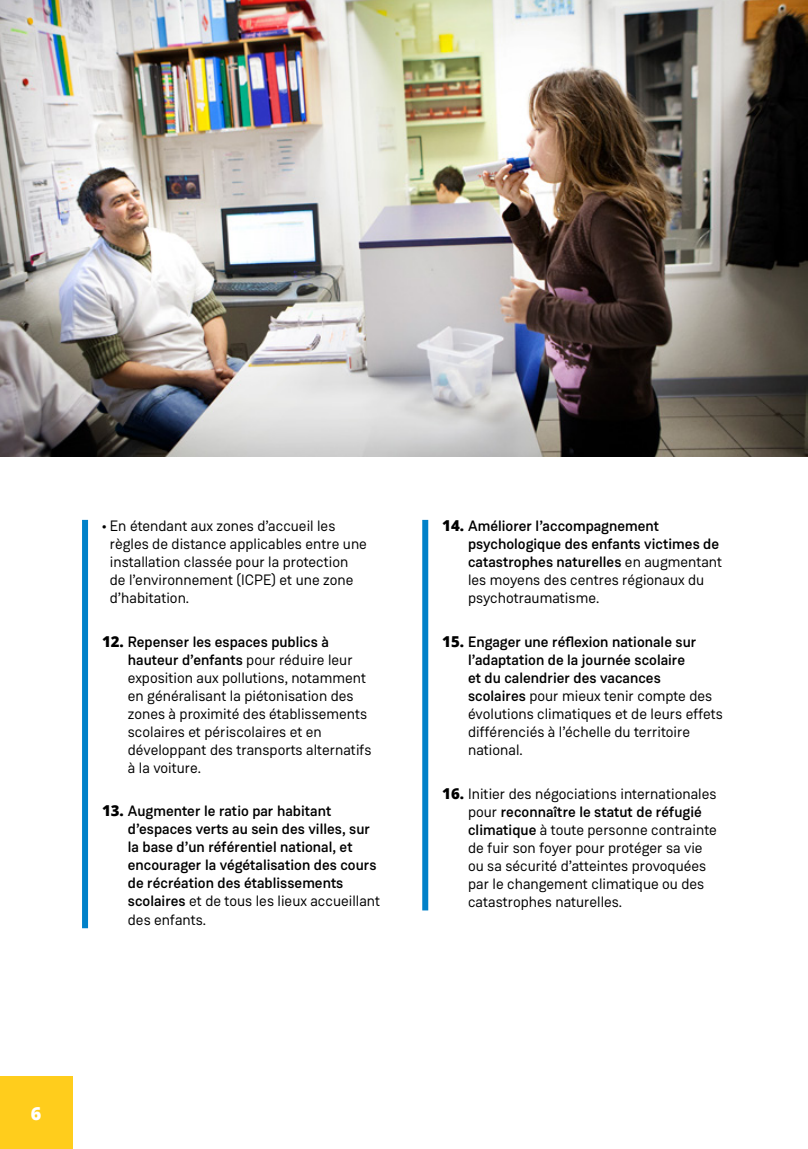
<style>
.page{position:relative;width:808px;height:1149px;background:#fff}
.page>*{position:absolute;margin:0;border:0;box-sizing:border-box;transform-origin:0 0}
.t1{font:800 18px "Open Sans";color:#fff}
.t2{font:15px/18px "Weissenhof Grotesk";color:#000}
.t3{font:500 15px/18px "Weissenhof Grotesk";color:#000}
.s1{font-weight:700}
.s2{font-family:"Open Sans";font-weight:800}
.s3{font-weight:500}
.s4{font-weight:400}
</style>
<div class="page">
<div style="left:0;top:1076px;width:72px;height:72px;background:#ffcd1c"></div>
<div style="left:82px;top:519px;width:6px;height:408px;background:#0081c9"></div>
<div style="left:422px;top:519px;width:6px;height:391px;background:#0081c9"></div>
<img style="left:0;top:0;width:808px;height:456px">
<p class="t2" style="left:110px;top:516px;width:259px;text-indent:-8px"><span class="s1">•</span> En étendant aux zones d’accueil les règles de distance applicables entre une installation classée pour la protection de l’environnement (ICPE) et une zone d’habitation.</p>
<p class="t2" style="left:128px;top:632px;width:245px;text-indent:-26px"><span class="s2">12.</span> <span class="s3">Repenser les espaces publics à hauteur d’enfants</span> pour réduire leur exposition aux pollutions, notamment en généralisant la piétonisation des zones à proximité des établissements scolaires et périscolaires et en développant des transports alternatifs à la voiture.</p>
<p class="t3" style="left:128px;top:802px;width:254px;text-indent:-26px"><span class="s2">13.</span> Augmenter le ratio par habitant d’espaces verts au sein des villes, sur la base d’un référentiel national, et encourager la végétalisation des cours de récréation des établissements scolaires <span class="s4">et de tous les lieux accueillant des enfants.</span></p>
<p class="t3" style="left:468px;top:517px;width:256px;text-indent:-26px"><span class="s2">14.</span> Améliorer l’accompagnement psychologique des enfants victimes de catastrophes naturelles <span class="s4">en augmentant les moyens des centres régionaux du psychotraumatisme.</span></p>
<p class="t2" style="left:468px;top:632px;width:256px;text-indent:-26px"><span class="s2">15.</span> <span class="s3">Engager une réflexion nationale sur l’adaptation de la journée scolaire<br>et du calendrier des vacances<br>scolaires</span> pour mieux tenir compte des évolutions climatiques et de leurs effets différenciés à l’échelle du territoire national.</p>
<p class="t2" style="left:468px;top:784px;width:250px;text-indent:-26px"><span class="s2">16.</span> Initier des négociations internationales pour <span class="s3">reconnaître le statut de réfugié climatique</span> à toute personne contrainte de fuir son foyer pour protéger sa vie ou sa sécurité d’atteintes provoquées par le changement climatique ou des catastrophes naturelles.</p>
<p class="t1" style="left:31px;top:1099px;width:12px">6</p>
</div>
